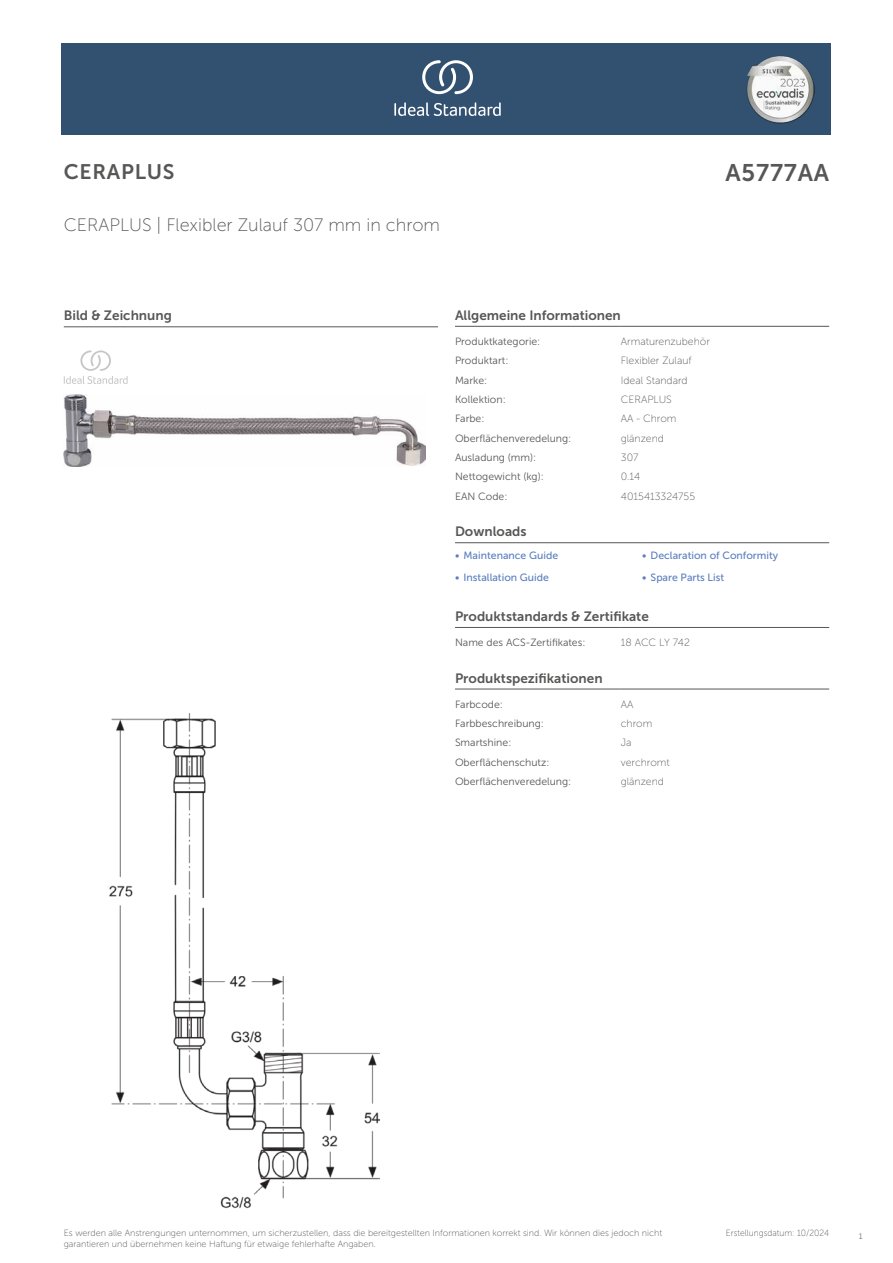
<style>
.page{position:relative;width:893px;height:1263px;background:#fff}
.page>*{position:absolute;margin:0;border:0;box-sizing:border-box;transform-origin:0 0}
.t1{font:24px "Museo Sans 700";letter-spacing:.035em;color:#575756}
.t2{font:21px "Museo Sans 700";letter-spacing:.035em;color:#575756}
.t3{font:18px "Museo Sans 100";color:#575756}
.t4{font:13.5px "Museo Sans 700";color:#575756}
.t5{font:10.5px "Museo Sans 300";color:#575756}
.t6{font:10.5px "Museo Sans 100";color:#575756}
.t7{font:10.5px "Museo Sans 500";color:#5b7ebf}
.t8{font:9px/10.8px "Museo Sans 100";color:#575756}
.t9{font:9px "Museo Sans 100";color:#575756;scale:.95 1}
.t10{font:300 9px "Calibri";color:#575756;scale:.95 1}
</style>
<div class="page">
<div style="left:62px;top:43px;width:769px;height:91px;background:#325070"></div>
<hr style="left:455px;top:326px;width:166px;height:1px;background:#575756">
<hr style="left:621px;top:326px;width:208px;height:1px;background:#575756">
<hr style="left:455px;top:542px;width:187px;height:1px;background:#575756">
<hr style="left:642px;top:542px;width:187px;height:1px;background:#575756">
<hr style="left:455px;top:627px;width:166px;height:1px;background:#575756">
<hr style="left:621px;top:627px;width:208px;height:1px;background:#575756">
<hr style="left:455px;top:689px;width:166px;height:1px;background:#575756">
<hr style="left:621px;top:689px;width:208px;height:1px;background:#575756">
<img style="left:109px;top:714px;width:271px;height:495px">
<hr style="left:64px;top:327px;width:374px;height:1px;background:#575756">
<svg style="left:64px;top:350px;width:64px;height:34px"></svg>
<img style="left:64px;top:395px;width:361px;height:71px">
<svg style="left:394px;top:102px;width:107px;height:14px"></svg>
<svg style="left:422px;top:60px;width:51px;height:34px"></svg>
<img style="left:746px;top:56px;width:68px;height:67px">
<h2 class="t2" style="left:64px;top:160px;width:112px">CERAPLUS</h2>
<h1 class="t1" style="left:725px;top:160px;width:105px">A5777AA</h1>
<h3 class="t3" style="left:64px;top:215px;width:378px">CERAPLUS | Flexibler Zulauf 307 mm in chrom</h3>
<p class="t4" style="left:64px;top:308px;width:110px">Bild &amp; Zeichnung</p>
<p class="t4" style="left:455px;top:308px;width:167px">Allgemeine Informationen</p>
<p class="t5" style="left:455px;top:336px;width:87px">Produktkategorie:</p>
<p class="t6" style="left:621px;top:336px;width:91px">Armaturenzubehör</p>
<p class="t5" style="left:455px;top:355px;width:55px">Produktart:</p>
<p class="t6" style="left:621px;top:355px;width:72px">Flexibler Zulauf</p>
<p class="t5" style="left:455px;top:374px;width:34px">Marke:</p>
<p class="t6" style="left:621px;top:374px;width:68px">Ideal Standard</p>
<p class="t5" style="left:455px;top:394px;width:52px">Kollektion:</p>
<p class="t6" style="left:621px;top:394px;width:53px">CERAPLUS</p>
<p class="t5" style="left:455px;top:413px;width:31px">Farbe:</p>
<p class="t6" style="left:621px;top:413px;width:57px">AA - Chrom</p>
<p class="t5" style="left:455px;top:432px;width:118px">Oberflächenveredelung:</p>
<p class="t6" style="left:621px;top:433px;width:45px">glänzend</p>
<p class="t5" style="left:455px;top:452px;width:83px">Ausladung (mm):</p>
<p class="t6" style="left:621px;top:452px;width:19px">307</p>
<p class="t5" style="left:455px;top:471px;width:90px">Nettogewicht (kg):</p>
<p class="t6" style="left:621px;top:471px;width:21px">0.14</p>
<p class="t5" style="left:455px;top:491px;width:54px">EAN Code:</p>
<p class="t6" style="left:621px;top:491px;width:76px">4015413324755</p>
<p class="t4" style="left:455px;top:524px;width:73px">Downloads</p>
<p class="t7" style="left:455px;top:550px;width:105px">• Maintenance Guide</p>
<p class="t7" style="left:642px;top:550px;width:138px">• Declaration of Conformity</p>
<p class="t7" style="left:455px;top:571px;width:95px">• Installation Guide</p>
<p class="t7" style="left:642px;top:571px;width:84px">• Spare Parts List</p>
<p class="t4" style="left:455px;top:609px;width:195px">Produktstandards &amp; Zertifikate</p>
<p class="t5" style="left:455px;top:637px;width:132px">Name des ACS-Zertifikates:</p>
<p class="t6" style="left:621px;top:637px;width:71px">18 ACC LY 742</p>
<p class="t4" style="left:455px;top:670px;width:149px">Produktspezifikationen</p>
<p class="t5" style="left:455px;top:698px;width:49px">Farbcode:</p>
<p class="t6" style="left:621px;top:698px;width:14px">AA</p>
<p class="t5" style="left:455px;top:718px;width:90px">Farbbeschreibung:</p>
<p class="t6" style="left:621px;top:718px;width:33px">chrom</p>
<p class="t5" style="left:455px;top:737px;width:58px">Smartshine:</p>
<p class="t6" style="left:621px;top:737px;width:12px">Ja</p>
<p class="t5" style="left:455px;top:756px;width:96px">Oberflächenschutz:</p>
<p class="t6" style="left:621px;top:757px;width:50px">verchromt</p>
<p class="t5" style="left:455px;top:776px;width:118px">Oberflächenveredelung:</p>
<p class="t6" style="left:621px;top:776px;width:45px">glänzend</p>
<p class="t8" style="left:64px;top:1227px;width:600px">Es werden alle Anstrengungen unternommen, um sicherzustellen, dass die bereitgestellten Informationen korrekt sind. Wir können dies jedoch nicht garantieren und übernehmen keine Haftung für etwaige fehlerhafte Angaben.</p>
<p class="t9" style="left:726px;top:1228px;width:110px">Erstellungsdatum: 10/2024</p>
<p class="t10" style="left:858px;top:1230px;width:6px">1</p>
</div>
